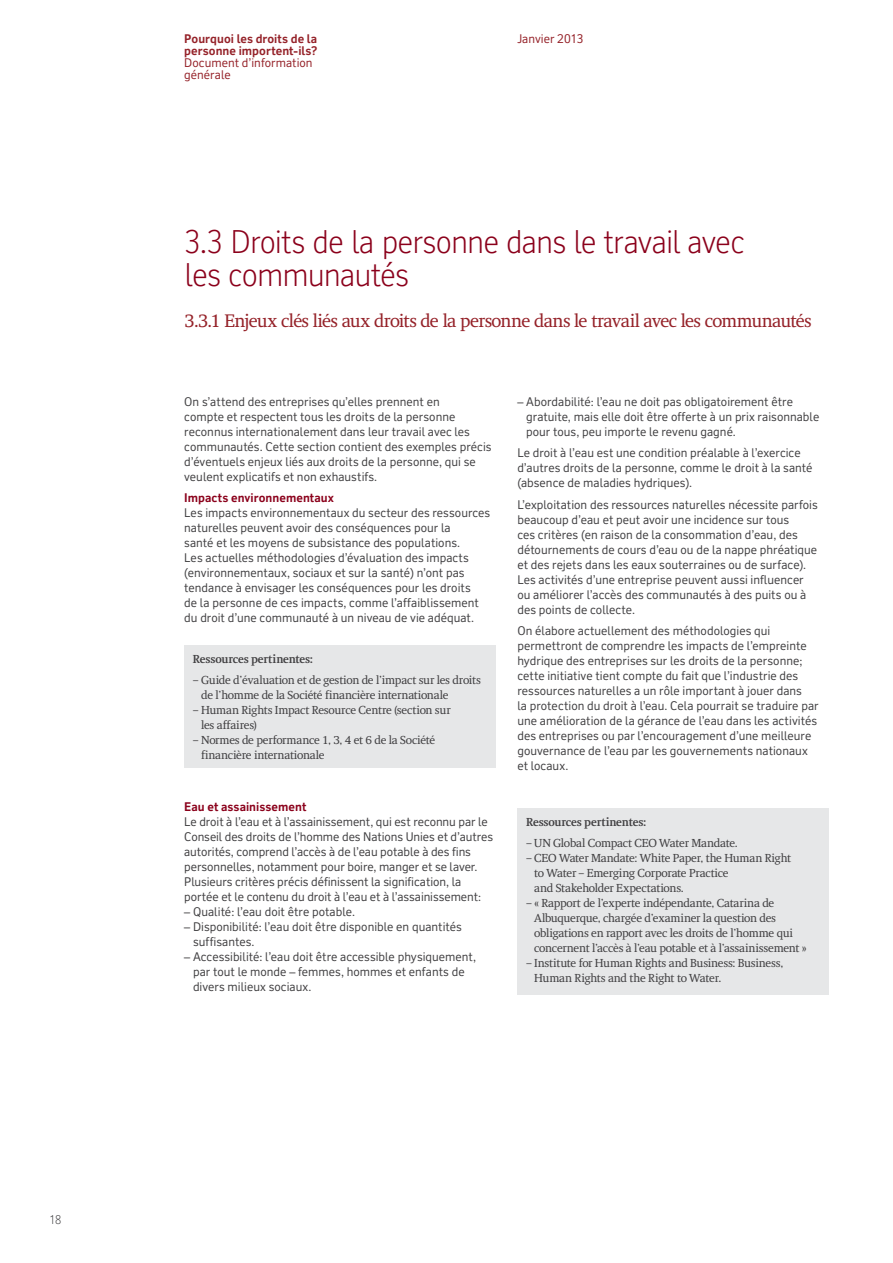
<style>
.page{position:relative;width:893px;height:1263px;background:#fff}
.page>*{position:absolute;margin:0;border:0;box-sizing:border-box;transform-origin:0 0}
.t1{font:300 31.5px/33px "RT Vickerman";letter-spacing:-.03em;color:#8b001b}
.t2{font:18.75px "RT Albanese";letter-spacing:-.04em;color:#952229}
.t3{font:12px/15px "RT Vickerman";color:#414042}
.t4{font:12px/15px "RT Albanese";letter-spacing:-.025em;color:#414042}
.t5{font:700 12px "RT Albanese";letter-spacing:-.025em;color:#414042}
.t6{font:700 12px/12px "RT Vickerman";letter-spacing:.005em;color:#952229}
.t7{font:700 12px "RT Vickerman";letter-spacing:.005em;color:#8b001b}
.t8{font:12px/12px "RT Vickerman";color:#952229}
.t9{font:300 12px "RT Vickerman";color:#414042}
</style>
<div class="page">
<div style="left:184px;top:645px;width:312px;height:123px;background:#e6e7e8"></div>
<div style="left:518px;top:808px;width:311px;height:187px;background:#e6e7e8"></div>
<p class="t9" style="left:49px;top:1212px;width:14px">18</p>
<p class="t6" style="left:184px;top:32px;width:135px">Pourquoi les droits de la personne importent-ils?</p>
<p class="t8" style="left:184px;top:56px;width:130px">Document d’information générale</p>
<p class="t8" style="left:517px;top:32px;width:68px">Janvier 2013</p>
<h1 class="t1" style="left:185px;top:225px;width:562px">3.3 Droits de la personne dans le travail avec les communautés</h1>
<h2 class="t2" style="left:185px;top:310px;width:629px">3.3.1 Enjeux clés liés aux droits de la personne dans le travail avec les communautés</h2>
<p class="t3" style="left:184px;top:394px;width:309px">On s’attend des entreprises qu’elles prennent en<br>compte et respectent tous les droits de la personne reconnus internationalement dans leur travail avec les communautés. Cette section contient des exemples précis d’éventuels enjeux liés aux droits de la personne, qui se veulent explicatifs et non exhaustifs.</p>
<p class="t7" style="left:184px;top:490px;width:151px">Impacts environnementaux</p>
<p class="t3" style="left:184px;top:505px;width:307px">Les impacts environnementaux du secteur des ressources naturelles peuvent avoir des conséquences pour la<br>santé et les moyens de subsistance des populations.<br>Les actuelles méthodologies d’évaluation des impacts (environnementaux, sociaux et sur la santé) n’ont pas tendance à envisager les conséquences pour les droits<br>de la personne de ces impacts, comme l’affaiblissement du droit d’une communauté à un niveau de vie adéquat.</p>
<p class="t5" style="left:193px;top:652px;width:122px">Ressources pertinentes:</p>
<p class="t4" style="left:201px;top:672px;width:281px;text-indent:-8px">– Guide d’évaluation et de gestion de l’impact sur les droits de l’homme de la Société financière internationale</p>
<p class="t4" style="left:201px;top:702px;width:251px;text-indent:-8px">– Human Rights Impact Resource Centre (section sur les affaires)</p>
<p class="t4" style="left:201px;top:732px;width:236px;text-indent:-8px">– Normes de performance 1, 3, 4 et 6 de la Société financière internationale</p>
<p class="t7" style="left:184px;top:799px;width:124px">Eau et assainissement</p>
<p class="t3" style="left:184px;top:814px;width:310px">Le droit à l’eau et à l’assainissement, qui est reconnu par le Conseil des droits de l’homme des Nations Unies et d’autres autorités, comprend l’accès à de l’eau potable à des fins personnelles, notamment pour boire, manger et se laver.<br>Plusieurs critères précis définissent la signification, la portée et le contenu du droit à l’eau et à l’assainissement:</p>
<p class="t3" style="left:184px;top:904px;width:172px">– Qualité: l’eau doit être potable.</p>
<p class="t3" style="left:193px;top:919px;width:270px;text-indent:-9px">– Disponibilité: l’eau doit être disponible en quantités suffisantes.</p>
<p class="t3" style="left:193px;top:949px;width:285px;text-indent:-9px">– Accessibilité: l’eau doit être accessible physiquement, par tout le monde – femmes, hommes et enfants de divers milieux sociaux.</p>
<p class="t3" style="left:526px;top:394px;width:295px;text-indent:-9px">– Abordabilité: l’eau ne doit pas obligatoirement être gratuite, mais elle doit être offerte à un prix raisonnable pour tous, peu importe le revenu gagné.</p>
<p class="t3" style="left:517px;top:445px;width:297px">Le droit à l’eau est une condition préalable à l’exercice d’autres droits de la personne, comme le droit à la santé (absence de maladies hydriques).</p>
<p class="t3" style="left:517px;top:497px;width:302px">L’exploitation des ressources naturelles nécessite parfois beaucoup d’eau et peut avoir une incidence sur tous<br>ces critères (en raison de la consommation d’eau, des détournements de cours d’eau ou de la nappe phréatique et des rejets dans les eaux souterraines ou de surface).<br>Les activités d’une entreprise peuvent aussi influencer ou améliorer l’accès des communautés à des puits ou à des points de collecte.</p>
<p class="t3" style="left:517px;top:623px;width:303px">On élabore actuellement des méthodologies qui permettront de comprendre les impacts de l’empreinte hydrique des entreprises sur les droits de la personne; cette initiative tient compte du fait que l’industrie des ressources naturelles a un rôle important à jouer dans<br>la protection du droit à l’eau. Cela pourrait se traduire par une amélioration de la gérance de l’eau dans les activités des entreprises ou par l’encouragement d’une meilleure gouvernance de l’eau par les gouvernements nationaux et locaux.</p>
<p class="t5" style="left:526px;top:815px;width:122px">Ressources pertinentes:</p>
<p class="t4" style="left:526px;top:836px;width:213px">– UN Global Compact CEO Water Mandate.</p>
<p class="t4" style="left:534px;top:851px;width:259px;text-indent:-8px">– CEO Water Mandate: White Paper, the Human Right to Water – Emerging Corporate Practice<br>and Stakeholder Expectations.</p>
<p class="t4" style="left:534px;top:896px;width:274px;text-indent:-8px">– « Rapport de l’experte indépendante, Catarina de Albuquerque, chargée d’examiner la question des obligations en rapport avec les droits de l’homme qui concernent l’accès à l’eau potable et à l’assainissement »</p>
<p class="t4" style="left:534px;top:956px;width:251px;text-indent:-8px">– Institute for Human Rights and Business: Business,<br>Human Rights and the Right to Water.</p>
</div>
